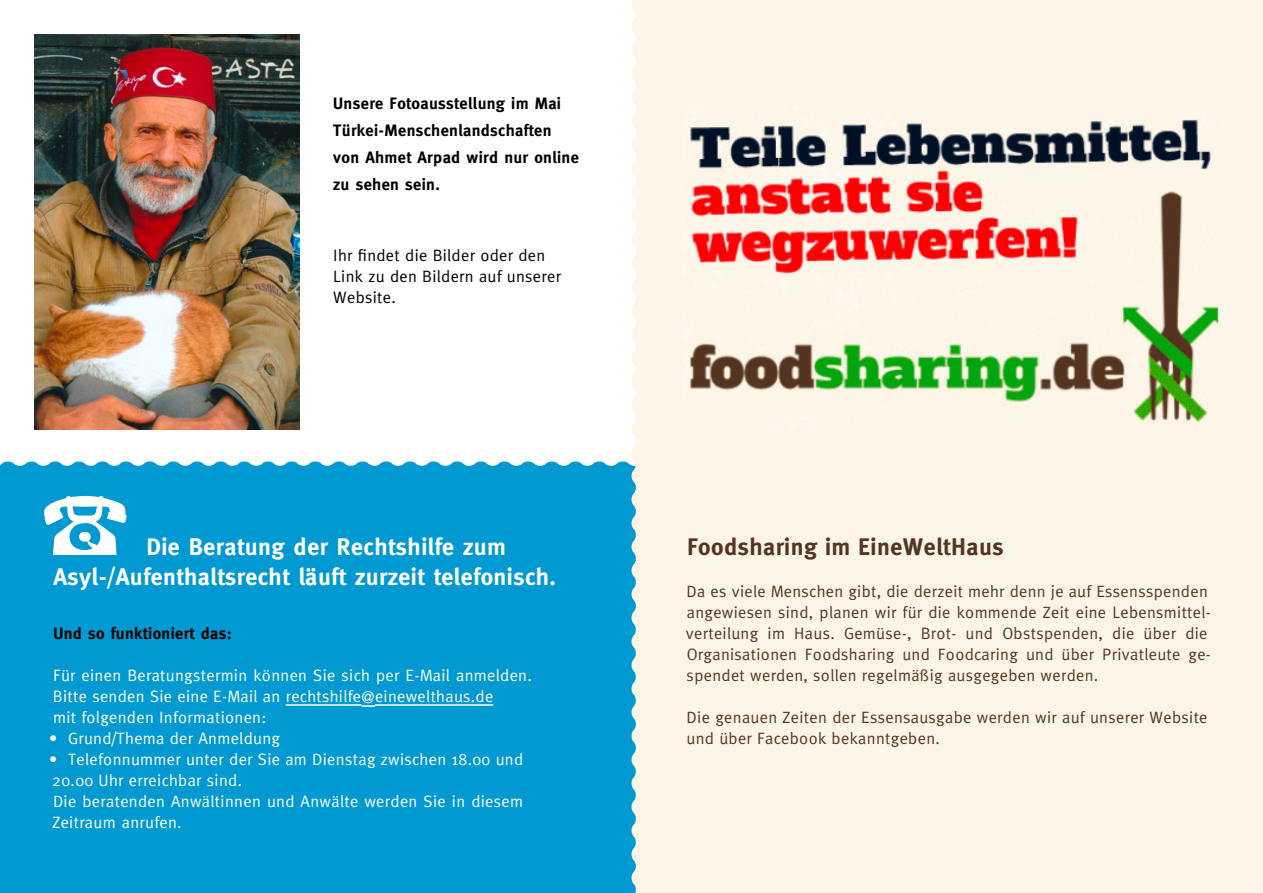
<style>
.page{position:relative;width:1263px;height:893px;background:#fff}
.page>*{position:absolute;margin:0;border:0;box-sizing:border-box;transform-origin:0 0}
.t1{font:700 24px/30px "Meta";letter-spacing:.02em;color:#fff}
.t2{font:700 24px "Meta";letter-spacing:.02em;color:#553521}
.t3{font:16.5px/21px "Meta";letter-spacing:.02em;color:#553521}
.t4{font:16.5px/21px "Meta";letter-spacing:.02em;color:#fff}
.t5{font:700 16.5px/27px "Meta";letter-spacing:.02em;color:#000}
.t6{font:16.5px/21px "Meta";letter-spacing:.02em;color:#000}
</style>
<div class="page">
<div style="left:0;top:461px;width:631px;height:432px;background:#0099d1"></div>
<img style="left:34px;top:34px;width:265px;height:395px">
<div style="left:631px;top:0;width:632px;height:893px;background:#fdf6e8"></div>
<img style="left:684px;top:107px;width:540px;height:321px">
<hr style="left:286px;top:704px;width:75px;height:2px;background:#fff">
<svg style="left:361px;top:705px;width:14px;height:2px"></svg>
<hr style="left:375px;top:704px;width:118px;height:2px;background:#fff">
<svg style="left:44px;top:496px;width:83px;height:59px"></svg>
<p class="t5" style="left:333px;top:89px;width:247px">Unsere Fotoausstellung im Mai<br>Türkei-Menschenlandschaften von Ahmet Arpad wird nur online zu sehen sein.</p>
<p class="t6" style="left:333px;top:245px;width:229px">Ihr findet die Bilder oder den<br>Link zu den Bildern auf unserer<br>Website.</p>
<h1 class="t1" style="left:53px;top:532px;width:504px;text-indent:93px">Die Beratung der Rechtshilfe zum<br>Asyl-/Aufenthaltsrecht läuft zurzeit telefonisch.</h1>
<p class="t5" style="left:53px;top:620px;width:180px">Und so funktioniert das:</p>
<p class="t4" style="left:53px;top:664px;width:480px">Für einen Beratungstermin können Sie sich per E-Mail anmelden.<br>Bitte senden Sie eine E-Mail an rechtshilfe@einewelthaus.de<br>mit folgenden Informationen:</p>
<p class="t4" style="left:49px;top:728px;width:232px">• Grund/Thema der Anmeldung</p>
<p class="t4" style="left:49px;top:749px;width:475px">• Telefonnummer unter der Sie am Dienstag zwischen 18.00 und 20.00 Uhr erreichbar sind.<br>Die beratenden Anwältinnen und Anwälte werden Sie in diesem Zeitraum anrufen.</p>
<h1 class="t2" style="left:687px;top:533px;width:318px">Foodsharing im EineWeltHaus</h1>
<p class="t3" style="left:686px;top:581px;width:527px">Da es viele Menschen gibt, die derzeit mehr denn je auf Essensspenden angewiesen sind, planen wir für die kommende Zeit eine Lebensmittel&shy;verteilung im Haus. Gemüse-, Brot- und Obstspenden, die über die Organisationen Foodsharing und Foodcaring und über Privatleute ge&shy;spendet werden, sollen regelmäßig ausgegeben werden.</p>
<p class="t3" style="left:686px;top:707px;width:522px">Die genauen Zeiten der Essensausgabe werden wir auf unserer Website und über Facebook bekanntgeben.</p>
</div>
